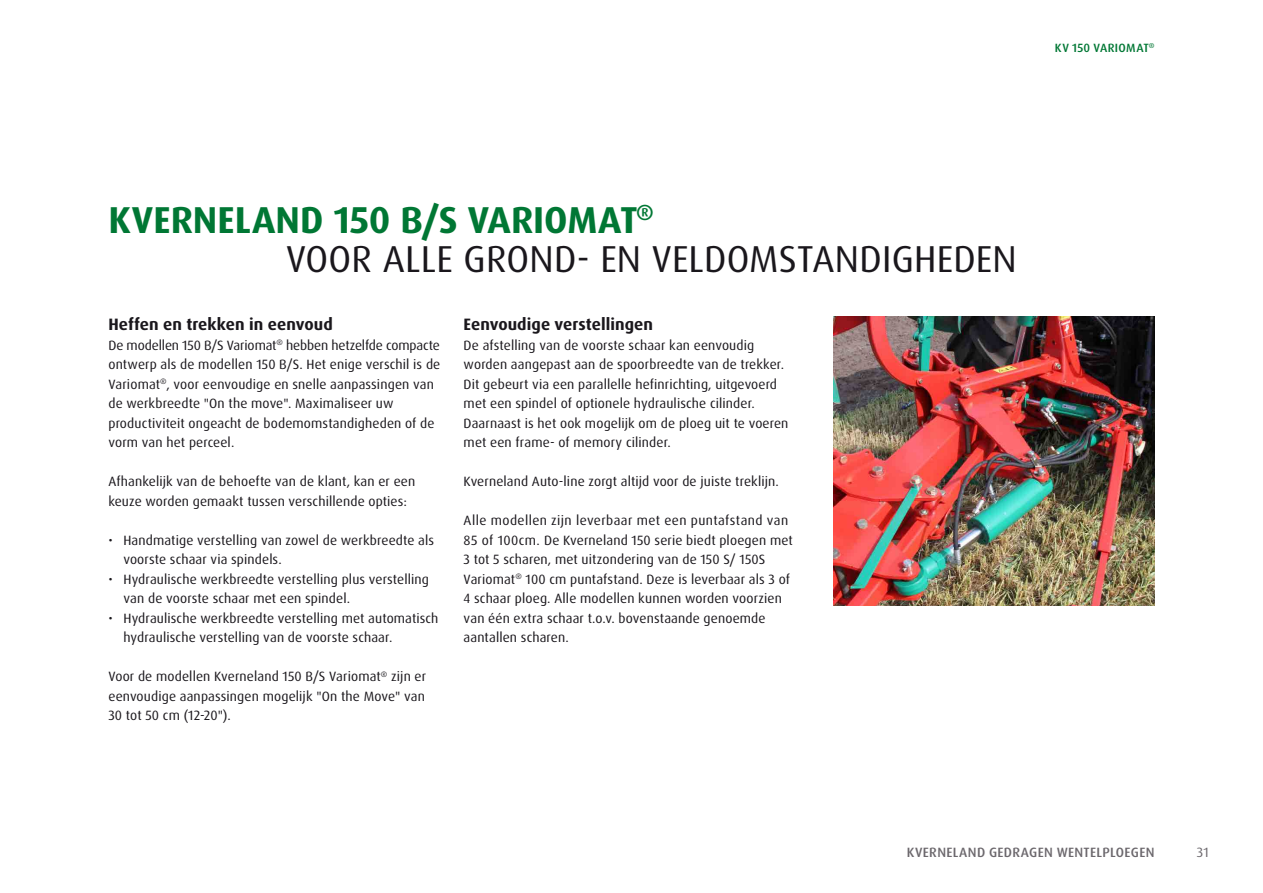
<style>
.page{position:relative;width:1263px;height:893px;background:#fff}
.page>*{position:absolute;margin:0;border:0;box-sizing:border-box;transform-origin:0 0}
.t1{font:37.5px/39px "Dax Pro";letter-spacing:.005em;color:#1a171c}
.t2{font:700 16.5px "Dax Pro";letter-spacing:.005em;color:#1a171c}
.t3{font:13.5px/19.5px "Dax Pro";letter-spacing:.01em;color:#1a171c}
.t4{font:500 13.5px "Dax Pro";letter-spacing:.025em;color:#6c686d}
.t5{font:13.5px "Dax Pro";color:#6c686d}
.t6{font:500 12px "Dax Pro";letter-spacing:.025em;color:#007734}
.s1{font-weight:700;color:#007734}
</style>
<div class="page">
<img style="left:834px;top:316px;width:320px;height:289px">
<p class="t6" style="left:1055px;top:40px;width:101px">KV 150 VARIOMAT<sup>®</sup></p>
<h1 class="t1" style="left:286px;top:200px;width:732px;text-indent:-178px"><span class="s1">KVERNELAND 150 B/S VARIOMAT</span><sup>®<br></sup>VOOR ALLE GROND- EN VELDOMSTANDIGHEDEN</h1>
<p class="t2" style="left:108px;top:314px;width:226px">Heffen en trekken in eenvoud</p>
<p class="t3" style="left:108px;top:335px;width:333px">De modellen 150 B/S Variomat<sup>®</sup> hebben hetzelfde compacte ontwerp als de modellen 150 B/S. Het enige verschil is de Variomat<sup>®</sup>, voor eenvoudige en snelle aanpassingen van de werkbreedte "On the move". Maximaliseer uw productiviteit ongeacht de bodemomstandigheden of de vorm van het perceel.</p>
<p class="t3" style="left:108px;top:472px;width:308px">Afhankelijk van de behoefte van de klant, kan er een keuze worden gemaakt tussen verschillende opties:</p>
<p class="t3" style="left:123px;top:530px;width:312px;text-indent:-15px">• Handmatige verstelling van zowel de werkbreedte als voorste schaar via spindels.</p>
<p class="t3" style="left:123px;top:569px;width:307px;text-indent:-15px">• Hydraulische werkbreedte verstelling plus verstelling van de voorste schaar met een spindel.</p>
<p class="t3" style="left:123px;top:608px;width:317px;text-indent:-15px">• Hydraulische werkbreedte verstelling met automatisch hydraulische verstelling van de voorste schaar.</p>
<p class="t3" style="left:108px;top:667px;width:319px;text-align:justify">Voor de modellen Kverneland 150 B/S Variomat<sup>®</sup> zijn er eenvoudige aanpassingen mogelijk "On the Move" van 30 tot 50 cm (12-20").</p>
<p class="t2" style="left:464px;top:314px;width:191px">Eenvoudige verstellingen</p>
<p class="t3" style="left:464px;top:335px;width:326px">De afstelling van de voorste schaar kan eenvoudig worden aangepast aan de spoorbreedte van de trekker.<br>Dit gebeurt via een parallelle hefinrichting, uitgevoerd met een spindel of optionele hydraulische cilinder.<br>Daarnaast is het ook mogelijk om de ploeg uit te voeren met een frame- of memory cilinder.</p>
<p class="t3" style="left:464px;top:472px;width:317px">Kverneland Auto-line zorgt altijd voor de juiste treklijn.</p>
<p class="t3" style="left:464px;top:511px;width:331px">Alle modellen zijn leverbaar met een puntafstand van 85 of 100cm. De Kverneland 150 serie biedt ploegen met 3 tot 5 scharen, met uitzondering van de 150 S/ 150S Variomat<sup>®</sup> 100 cm puntafstand. Deze is leverbaar als 3 of 4 schaar ploeg. Alle modellen kunnen worden voorzien van één extra schaar t.o.v. bovenstaande genoemde aantallen scharen.</p>
<p class="t4" style="left:907px;top:843px;width:249px">KVERNELAND GEDRAGEN WENTELPLOEGEN</p>
<p class="t5" style="left:1197px;top:843px;width:13px">31</p>
</div>
